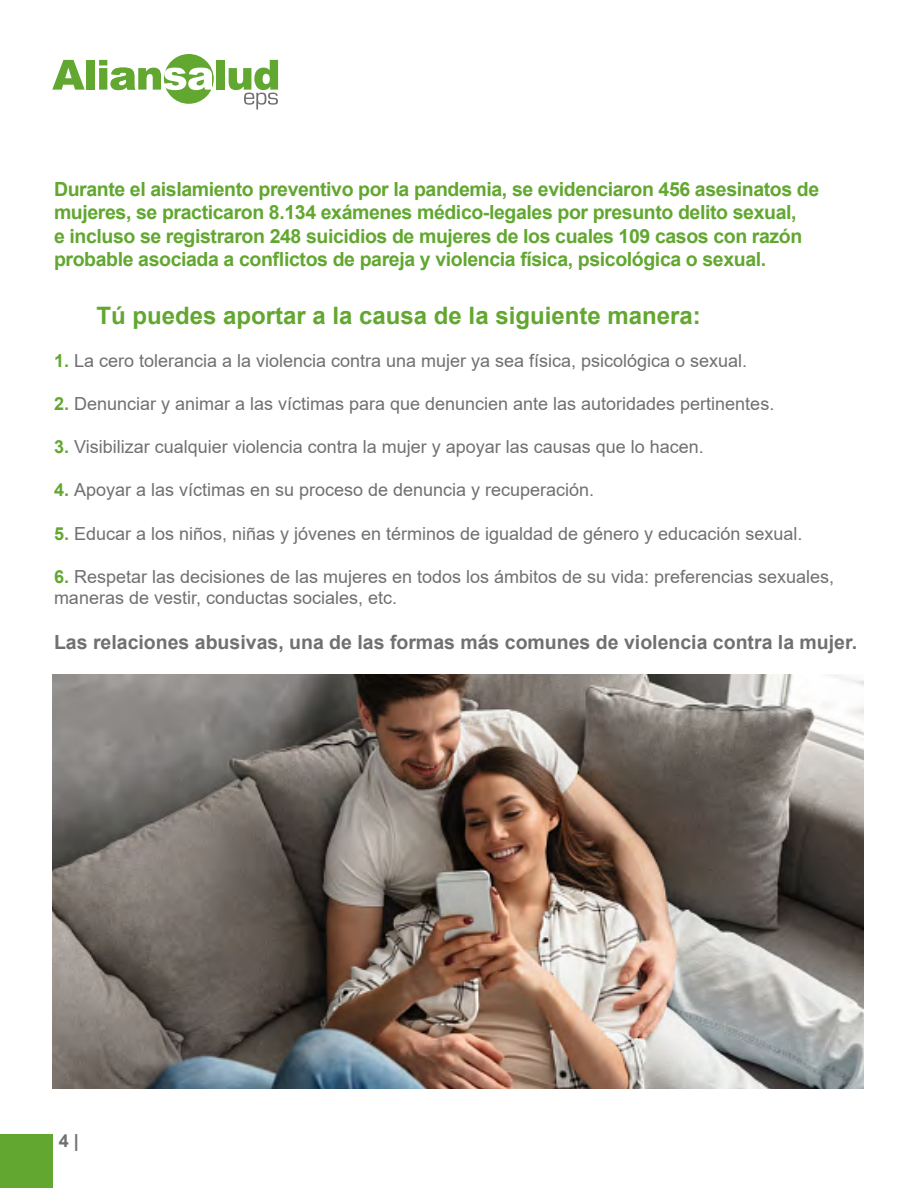
<style>
.page{position:relative;width:918px;height:1188px;background:#fff}
.page>*{position:absolute;margin:0;border:0;box-sizing:border-box;transform-origin:0 0}
.t1{font:700 24px "Arial";color:#62a730}
.t2{font:700 19.5px/23.4px "Arial";letter-spacing:-.02em;color:#62a730}
.t3{font:700 19.5px "Arial";color:#707073}
.t4{font:18px/21.6px "Arial";color:#707073}
.t5{font:700 18px "Arial";color:#707073}
.s1{font-weight:700;color:#62a730}
</style>
<div class="page">
<div style="left:164px;top:54px;width:50px;height:50px;background:#62a730;border-radius:50%"></div>
<svg style="left:52px;top:60px;width:33px;height:30px"></svg>
<div style="left:86px;top:60px;width:9px;height:30px;background:#62a730"></div>
<svg style="left:99px;top:60px;width:114px;height:30px"></svg>
<div style="left:216px;top:60px;width:8px;height:30px;background:#62a730"></div>
<svg style="left:229px;top:60px;width:49px;height:50px"></svg>
<div style="left:0;top:1134px;width:52px;height:54px;background:#62a730"></div>
<img style="left:52px;top:674px;width:812px;height:415px">
<p class="t2" style="left:54px;top:177px;width:767px">Durante el aislamiento preventivo por la pandemia, se evidenciaron 456 asesinatos de mujeres, se practicaron 8.134 exámenes médico-legales por presunto delito sexual,<br>e incluso se registraron 248 suicidios de mujeres de los cuales 109 casos con razón probable asociada a conflictos de pareja y violencia física, psicológica o sexual.</p>
<h1 class="t1" style="left:97px;top:298px;width:606px">Tú puedes aportar a la causa de la siguiente manera:</h1>
<p class="t4" style="left:54px;top:350px;width:695px"><span class="s1">1.</span> La cero tolerancia a la violencia contra una mujer ya sea física, psicológica o sexual.</p>
<p class="t4" style="left:54px;top:393px;width:722px"><span class="s1">2.</span> Denunciar y animar a las víctimas para que denuncien ante las autoridades pertinentes.</p>
<p class="t4" style="left:54px;top:436px;width:651px"><span class="s1">3.</span> Visibilizar cualquier violencia contra la mujer y apoyar las causas que lo hacen.</p>
<p class="t4" style="left:54px;top:479px;width:542px"><span class="s1">4.</span> Apoyar a las víctimas en su proceso de denuncia y recuperación.</p>
<p class="t4" style="left:54px;top:522px;width:750px"><span class="s1">5.</span> Educar a los niños, niñas y jóvenes en términos de igualdad de género y educación sexual.</p>
<p class="t4" style="left:54px;top:566px;width:782px"><span class="s1">6.</span> Respetar las decisiones de las mujeres en todos los ámbitos de su vida: preferencias sexuales, maneras de vestir, conductas sociales, etc.</p>
<p class="t3" style="left:54px;top:629px;width:805px">Las relaciones abusivas, una de las formas más comunes de violencia contra la mujer.</p>
<p class="t5" style="left:59px;top:1128px;width:22px">4 |</p>
</div>
